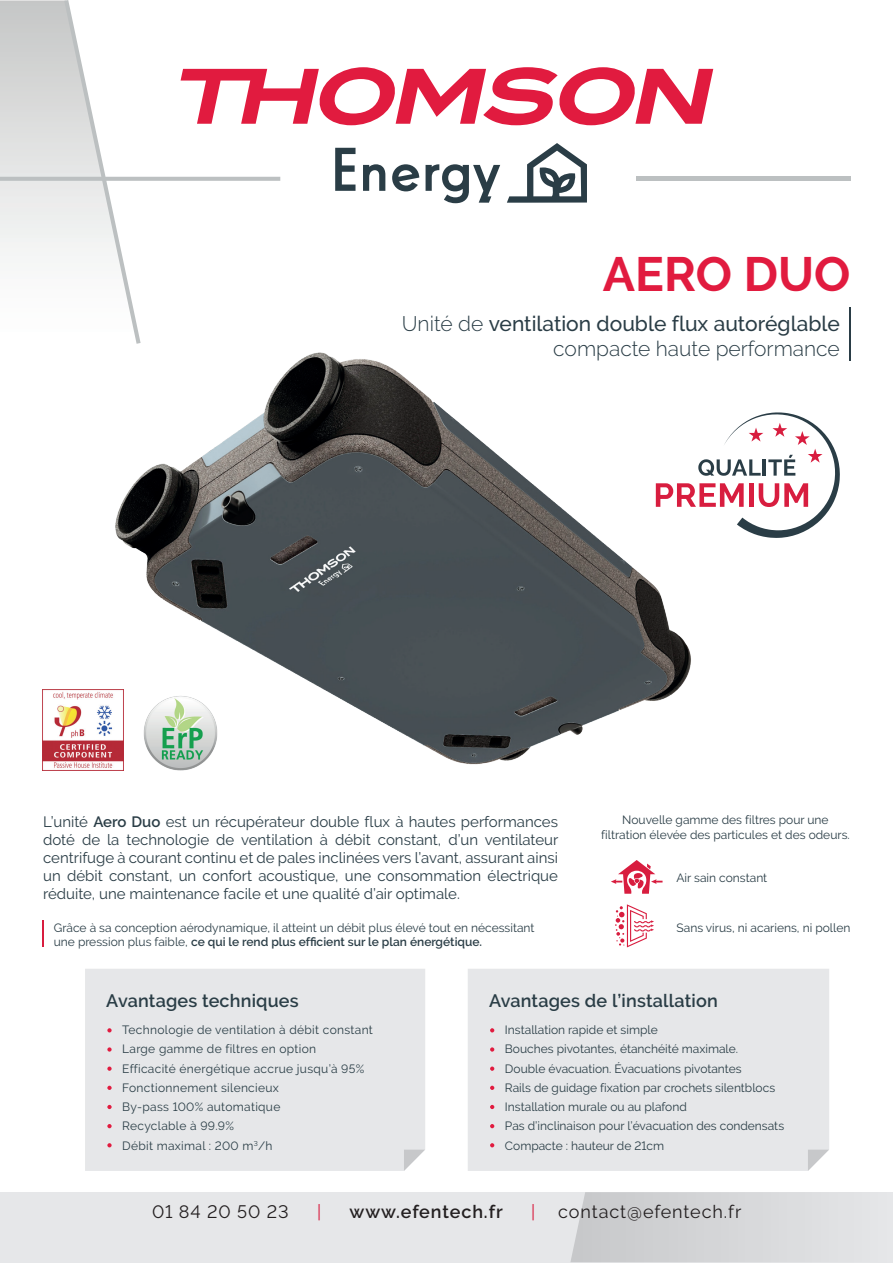
<style>
.page{position:relative;width:893px;height:1263px;background:#fff}
.page>*{position:absolute;margin:0;border:0;box-sizing:border-box;transform-origin:0 0}
.t1{font:700 48px "Raleway";color:#e11b3f}
.t2{font:500 21px/25.2px "Raleway";color:#2a3d46;text-align:right}
.t3{font:600 18px "Raleway";letter-spacing:.01em;color:#2a3d46}
.t4{font:18px "Raleway";letter-spacing:.05em;color:#231f20}
.t5{font:600 18px "Raleway";letter-spacing:.05em;color:#231f20}
.t6{font:18px "Raleway";color:#d81d3f}
.t7{font:15px/18px "Raleway";color:#2a3d46;text-align:justify}
.t8{font:12px/19.2px "Raleway";color:#2a3d46;text-align:center}
.t9{font:12px/19.2px "Raleway";letter-spacing:.025em;color:#2a3d46}
.t10{font:600 12px "Raleway";color:#2a3d46}
.s1{font-weight:300}
.s2{font-weight:600}
.s3{font-weight:400}
</style>
<div class="page">
<div style="left:85px;top:969px;width:340px;height:202px;background:#e6e7e9"></div>
<div style="left:468px;top:969px;width:361px;height:202px;background:#e6e7e9"></div>
<img style="left:112px;top:352px;width:579px;height:413px">
<svg style="left:808px;top:1150px;width:21px;height:21px"></svg>
<svg style="left:404px;top:1150px;width:21px;height:21px"></svg>
<div style="left:0;top:1192px;width:893px;height:71px;background:#e6e7e9"></div>
<svg style="left:570px;top:1192px;width:217px;height:70px"></svg>
<svg style="left:0;top:0;width:280px;height:344px"></svg>
<hr style="left:636px;top:177px;width:214px;height:4px;background:#bcc0c1">
<svg style="left:181px;top:67px;width:532px;height:58px"></svg>
<svg style="left:507px;top:143px;width:80px;height:60px"></svg>
<svg style="left:335px;top:148px;width:20px;height:43px"></svg>
<svg style="left:363px;top:164px;width:22px;height:27px"></svg>
<svg style="left:392px;top:164px;width:27px;height:27px"></svg>
<svg style="left:426px;top:164px;width:74px;height:39px"></svg>
<hr style="left:849px;top:307px;width:1px;height:53px;background:#2a3d46">
<svg style="left:107px;top:1028px;width:5px;height:4px"></svg>
<svg style="left:490px;top:1028px;width:4px;height:4px"></svg>
<svg style="left:107px;top:1047px;width:5px;height:5px"></svg>
<svg style="left:490px;top:1047px;width:4px;height:5px"></svg>
<svg style="left:107px;top:1066px;width:5px;height:5px"></svg>
<svg style="left:490px;top:1066px;width:4px;height:5px"></svg>
<svg style="left:107px;top:1086px;width:5px;height:4px"></svg>
<svg style="left:490px;top:1086px;width:4px;height:4px"></svg>
<svg style="left:107px;top:1105px;width:5px;height:4px"></svg>
<svg style="left:490px;top:1105px;width:4px;height:4px"></svg>
<svg style="left:107px;top:1124px;width:5px;height:4px"></svg>
<svg style="left:490px;top:1124px;width:4px;height:4px"></svg>
<svg style="left:107px;top:1143px;width:5px;height:4px"></svg>
<svg style="left:490px;top:1143px;width:4px;height:4px"></svg>
<img style="left:43px;top:690px;width:80px;height:80px">
<svg style="left:615px;top:904px;width:39px;height:43px"></svg>
<svg style="left:656px;top:412px;width:184px;height:126px"></svg>
<img style="left:143px;top:695px;width:75px;height:75px">
<svg style="left:611px;top:860px;width:51px;height:34px"></svg>
<svg style="left:43px;top:920px;width:1px;height:27px"></svg>
<h1 class="t1" style="left:603px;top:246px;width:249px">AERO DUO</h1>
<h2 class="t2" style="left:402px;top:311px;width:440px"><span class="s1">Unité de</span> ventilation double flux autoréglable <span class="s1">compacte haute performance</span></h2>
<p class="t7" style="left:43px;top:813px;width:517px">L’unité <span class="s2">Aero Duo</span> est un récupérateur double flux à hautes performances doté de la technologie de ventilation à débit constant, d’un ventilateur centrifuge à courant continu et de pales inclinées vers l’avant, assurant ainsi un débit constant, un confort acoustique, une consommation électrique réduite, une maintenance facile et une qualité d’air optimale.</p>
<p class="t8" style="left:601px;top:813px;width:250px;line-height:14.4px">Nouvelle gamme des filtres pour une filtration élevée des particules et des odeurs.</p>
<p class="t8" style="left:676px;top:869px;width:92px">Air sain constant</p>
<p class="t8" style="left:54px;top:918px;width:482px">Grâce à sa conception aérodynamique, il atteint un débit plus élevé tout en nécessitant</p>
<p class="t8" style="left:676px;top:918px;width:175px">Sans virus, ni acariens, ni pollen</p>
<p class="t10" style="left:54px;top:935px;width:430px"><span class="s3">une pression plus faible,</span> ce qui le rend plus efficient sur le plan énergétique.</p>
<h3 class="t3" style="left:106px;top:990px;width:194px">Avantages techniques</h3>
<h3 class="t3" style="left:489px;top:990px;width:230px">Avantages de l’installation</h3>
<p class="t9" style="left:122px;top:1020px;width:252px">Technologie de ventilation à débit constant<br>Large gamme de filtres en option<br>Efficacité énergétique accrue jusqu’à 95%<br>Fonctionnement silencieux<br>By-pass 100% automatique<br>Recyclable à 99.9%<br>Débit maximal : 200 m<sup>3</sup>/h</p>
<p class="t8" style="left:505px;top:1020px;width:281px;text-align:left">Installation rapide et simple<br>Bouches pivotantes, étanchéité maximale.<br>Double évacuation. Évacuations pivotantes<br>Rails de guidage fixation par crochets silentblocs Installation murale ou au plafond<br>Pas d’inclinaison pour l’évacuation des condensats Compacte : hauteur de 21cm</p>
<h3 class="t4" style="left:152px;top:1201px;width:138px">01 84 20 50 23</h3>
<h3 class="t6" style="left:317px;top:1201px;width:6px">|</h3>
<h3 class="t5" style="left:350px;top:1201px;width:155px">www.efentech.fr</h3>
<h3 class="t6" style="left:531px;top:1201px;width:6px">|</h3>
<h3 class="t4" style="left:558px;top:1201px;width:185px">contact@efentech.fr</h3>
</div>
